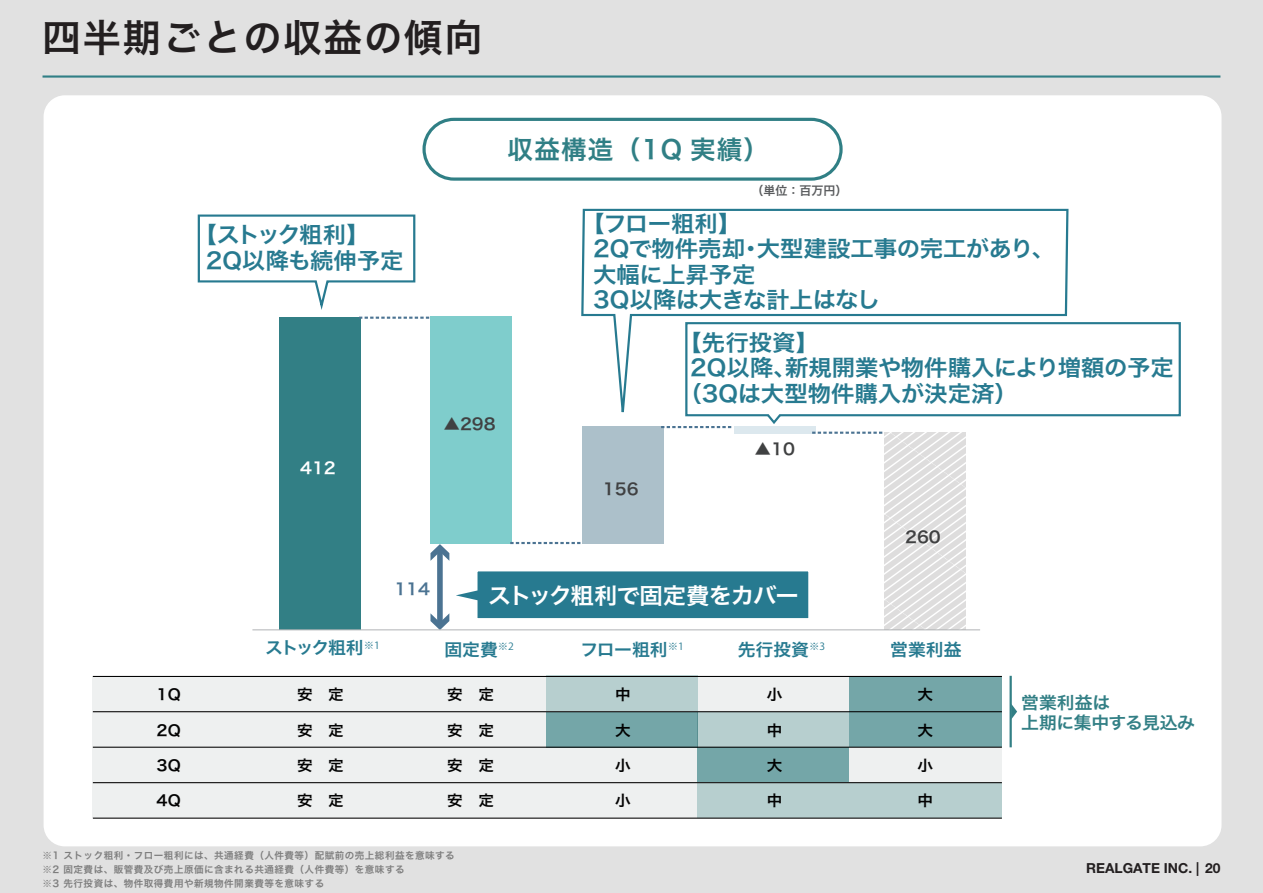
<style>
.page{position:relative;width:1263px;height:893px;background:#e1e1e1}
.page>*{position:absolute;margin:0;border:0;box-sizing:border-box;transform-origin:0 0}
.t1{font:38.25px "Hira Kaku Pro W6";letter-spacing:.05em;color:#231f20}
.t2{font:25.5px "Hira Kaku Pro W6";letter-spacing:.05em;color:#307f85}
.t3{font:22.35px/25.7px "Hira Kaku Pro W6";color:#277a90;scale:1.04 1}
.t4{font:22.35px "Hira Kaku Pro W6";letter-spacing:-.045em;color:#fff;scale:1.04 1}
.t5{font:17.1px "Hira Kaku Pro W6";color:#277a90;scale:1.04 1}
.t6{font:17.1px/20.2px "Hira Kaku Pro W6";letter-spacing:-.015em;color:#327f85;scale:1.04 1}
.t7{font:16.05px "Hira Kaku Pro W6";color:#404142;scale:1.04 1}
.t8{font:16.05px "Hira Kaku Pro W6";color:#fff;scale:1.04 1}
.t9{font:16.05px "Hira Kaku Pro W6";color:#4b7392;scale:1.04 1}
.t10{font:15px "Hira Kaku Pro W6";color:#030303;scale:1.04 1}
.t11{font:700 13.8px "Helvetica Neue LT Pro";color:#231f20}
.t12{font:12px "Hira Kaku Pro W6";color:#595b5d}
.t13{font:9.9px "Koz Go Pr 6 N";color:#277a90;scale:1.04 1}
.t14{font:9.6px/13.8px "Hira Kaku Pro W6";letter-spacing:.05em;color:#7d7d7d}
</style>
<div class="page">
<hr style="left:43px;top:75px;width:1177px;height:3px;background:#307f85">
<div style="left:44px;top:95px;width:1177px;height:751px;background:#fff;border-radius:21px"></div>
<div style="left:280px;top:317px;width:81px;height:312px;background:#327f85"></div>
<div style="left:430px;top:317px;width:82px;height:227px;background:#7fcdcc"></div>
<div style="left:582px;top:426px;width:82px;height:118px;background:#acc0ca"></div>
<svg style="left:884px;top:438px;width:81px;height:191px;fill:#dedddd"></svg>
<svg style="left:511px;top:542px;width:69px;height:2px"></svg>
<div style="left:437px;top:550px;width:6px;height:74px;background:#4b7392"></div>
<svg style="left:430px;top:544px;width:19px;height:17px"></svg>
<hr style="left:1009px;top:676px;width:3px;height:71px;background:#327f85">
<hr style="left:252px;top:629px;width:728px;height:1px;background:#b5b7b9">
<svg style="left:197px;top:214px;width:233px;height:105px"></svg>
<svg style="left:1070px;top:322px;width:111px;height:95px"></svg>
<svg style="left:581px;top:208px;width:489px;height:230px"></svg>
<svg style="left:430px;top:568px;width:382px;height:62px"></svg>
<div style="left:92px;top:676px;width:910px;height:142px;background:#eef0f0"></div>
<hr style="left:93px;top:676px;width:909px;height:1px;background:#030303">
<hr style="left:93px;top:711px;width:909px;height:1px;background:#030303">
<hr style="left:93px;top:747px;width:909px;height:1px;background:#030303">
<hr style="left:93px;top:782px;width:909px;height:1px;background:#030303">
<hr style="left:93px;top:818px;width:909px;height:1px;background:#030303">
<svg style="left:1011px;top:704px;width:6px;height:15px"></svg>
<div style="left:698px;top:713px;width:151px;height:34px;background:#b7cfcf"></div>
<div style="left:698px;top:784px;width:304px;height:34px;background:#b7cfcf"></div>
<div style="left:698px;top:748px;width:151px;height:34px;background:#74a6a8"></div>
<div style="left:546px;top:712px;width:152px;height:35px;background:#74a6a8"></div>
<div style="left:546px;top:675px;width:152px;height:36px;background:#b7cfcf"></div>
<div style="left:849px;top:676px;width:153px;height:71px;background:#74a6a8"></div>
<div style="left:422px;top:118px;width:421px;height:63px;border:3px solid #307f85;border-radius:30px"></div>
<h1 class="t1" style="left:43px;top:3px;width:442px">四半期ごとの収益の傾向</h1>
<p class="t3" style="left:206px;top:221px;width:192px;text-indent:-12px">【ストック粗利【<br>2Q以降も続伸予定</p>
<p class="t8" style="left:300px;top:453px;width:36px">412</p>
<p class="t7" style="left:443px;top:409px;width:52px">▲298</p>
<p class="t2" style="left:508px;top:126px;width:263px">収益構造（1Q 実績(</p>
<p class="t3" style="left:581px;top:209px;width:155px">【フロー粗利【</p>
<p class="t12" style="left:751px;top:180px;width:98px">（単位：百万円(</p>
<p class="t3" style="left:757px;top:235px;width:288px">大型建設工事の完工があり、</p>
<p class="t3" style="left:593px;top:235px;width:277px">2Qで物件売却<br>大幅に上昇予定<br>3Q以降は大きな計上はなし</p>
<p class="t3" style="left:739px;top:235px;width:24px">・</p>
<p class="t3" style="left:785px;top:329px;width:375px;text-indent:-106px">【先行投資【<br>新規開業や物件購入により増額の予定</p>
<p class="t3" style="left:679px;top:354px;width:328px;text-indent:12px">2Q以降、<br>（3Qは大型物件購入が決定済(</p>
<p class="t7" style="left:603px;top:474px;width:36px">156</p>
<p class="t7" style="left:754px;top:435px;width:40px">▲10</p>
<p class="t7" style="left:905px;top:523px;width:36px">260</p>
<p class="t9" style="left:394px;top:574px;width:36px">114</p>
<p class="t4" style="left:488px;top:576px;width:300px">ストック粗利で固定費をカバー</p>
<p class="t5" style="left:265px;top:632px;width:96px">ストック粗利</p>
<p class="t13" style="left:364px;top:639px;width:17px">※1</p>
<p class="t5" style="left:444px;top:634px;width:53px">固定費</p>
<p class="t13" style="left:498px;top:641px;width:17px">※2</p>
<p class="t5" style="left:580px;top:634px;width:85px">フロー粗利</p>
<p class="t13" style="left:668px;top:641px;width:17px">※1</p>
<p class="t5" style="left:738px;top:634px;width:70px">先行投資</p>
<p class="t13" style="left:809px;top:641px;width:17px">※3</p>
<p class="t5" style="left:890px;top:634px;width:70px">営業利益</p>
<p class="t10" style="left:157px;top:681px;width:25px">1Q</p>
<p class="t10" style="left:157px;top:716px;width:25px">2Q</p>
<p class="t10" style="left:157px;top:752px;width:25px">3Q</p>
<p class="t10" style="left:157px;top:787px;width:25px">4Q</p>
<p class="t10" style="left:297px;top:681px;width:46px">安　定</p>
<p class="t10" style="left:297px;top:716px;width:46px">安　定</p>
<p class="t10" style="left:297px;top:752px;width:46px">安　定</p>
<p class="t10" style="left:297px;top:787px;width:46px">安　定</p>
<p class="t10" style="left:447px;top:681px;width:46px">安　定</p>
<p class="t10" style="left:447px;top:716px;width:46px">安　定</p>
<p class="t10" style="left:447px;top:752px;width:46px">安　定</p>
<p class="t10" style="left:447px;top:787px;width:46px">安　定</p>
<p class="t10" style="left:615px;top:681px;width:16px">中</p>
<p class="t10" style="left:615px;top:716px;width:16px">大</p>
<p class="t10" style="left:615px;top:752px;width:16px">小</p>
<p class="t10" style="left:615px;top:787px;width:16px">小</p>
<p class="t10" style="left:767px;top:681px;width:16px">小</p>
<p class="t10" style="left:767px;top:716px;width:16px">中</p>
<p class="t10" style="left:767px;top:752px;width:16px">大</p>
<p class="t10" style="left:767px;top:787px;width:16px">中</p>
<p class="t10" style="left:917px;top:681px;width:16px">大</p>
<p class="t10" style="left:917px;top:716px;width:16px">大</p>
<p class="t10" style="left:917px;top:752px;width:16px">小</p>
<p class="t10" style="left:917px;top:787px;width:16px">中</p>
<p class="t6" style="left:1021px;top:692px;width:169px">営業利益は<br>上期に集中する見込み</p>
<p class="t14" style="left:43px;top:848px;width:414px">※1 ストック粗利・フロー粗利には、共通経費（人件費等）配賦前の売上総利益を意味する※2 固定費は、販管費及び売上原価に含まれる共通経費（人件費等）を意味する<br>※3 先行投資は、物件取得費用や新規物件開業費等を意味する</p>
<p class="t11" style="left:1086px;top:860px;width:136px">REALGATE INC |. 20</p>
</div>
